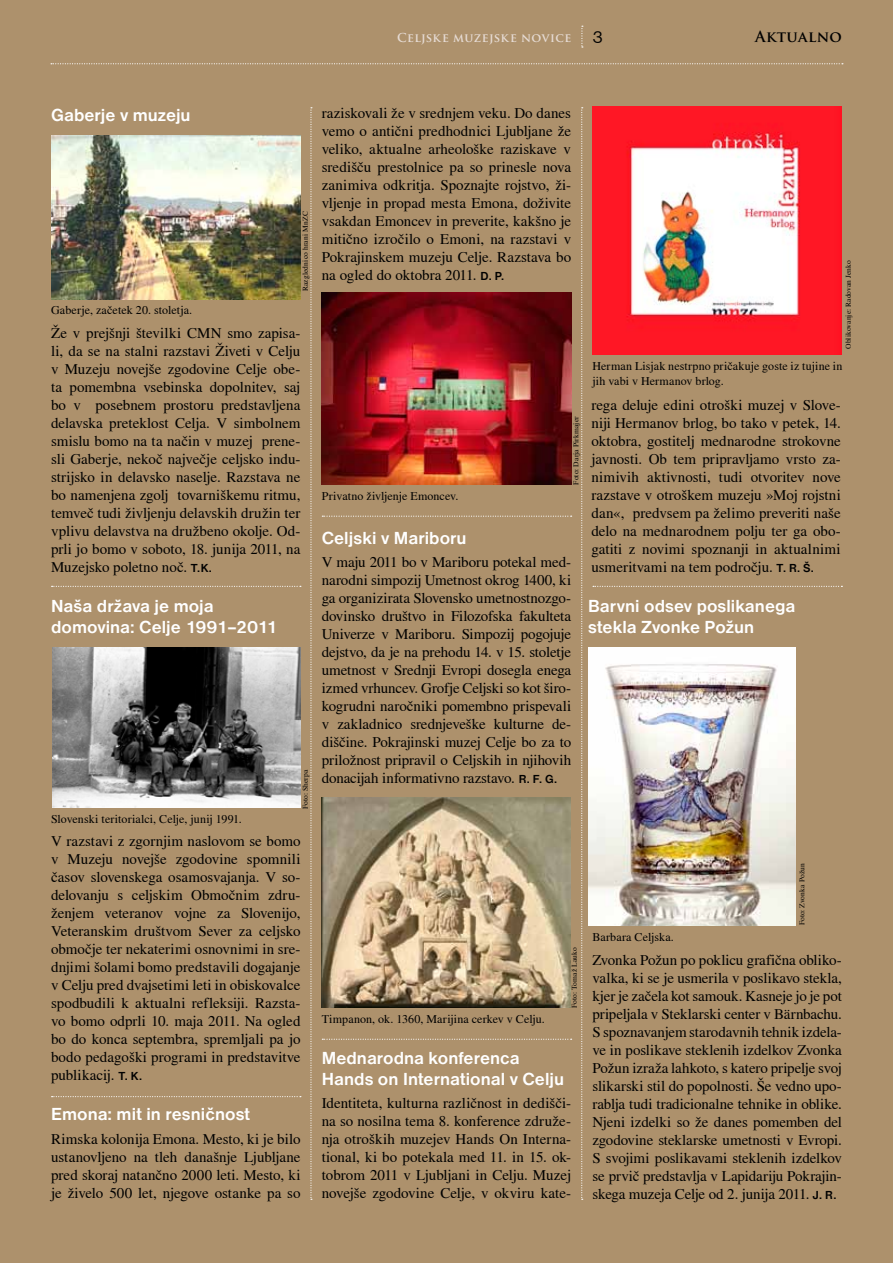
<style>
.page{position:relative;width:893px;height:1263px;background:#ad916c}
.page>*{position:absolute;margin:0;border:0;box-sizing:border-box;transform-origin:0 0}
.t1{font:700 18px/21px "Nimbus San D";color:#fff}
.t2{font:15px/18px "Nimbus Rom No 9 L";letter-spacing:-.005em;color:#000;text-align:justify}
.t3{font:700 15px "Trajan Pro";letter-spacing:.025em;color:#000}
.t4{font:12px/15px "Nimbus Rom No 9 L";letter-spacing:.005em;color:#000}
.t5{font:700 12px "Trajan Pro";letter-spacing:.025em;color:#e6dbd4}
.t6{font:7.5px "Nimbus Rom No 9 L";letter-spacing:.015em;color:#000}
.s1{font-family:"Nimbus San D";font-weight:400;font-size:18px;color:#000}
.s2{font-family:"Nimbus San D";font-weight:700;font-size:12px}
</style>
<div class="page">
<img style="left:588px;top:647px;width:208px;height:278px">
<img style="left:592px;top:106px;width:250px;height:249px">
<img style="left:51px;top:135px;width:250px;height:165px">
<img style="left:322px;top:293px;width:249px;height:191px">
<img style="left:52px;top:647px;width:248px;height:161px">
<img style="left:322px;top:797px;width:248px;height:210px">
<svg style="left:581px;top:26px;width:2px;height:22px"></svg>
<svg style="left:51px;top:63px;width:792px;height:1px"></svg>
<svg style="left:310px;top:107px;width:2px;height:1093px"></svg>
<svg style="left:581px;top:107px;width:2px;height:1093px"></svg>
<svg style="left:52px;top:586px;width:249px;height:1px"></svg>
<svg style="left:322px;top:516px;width:250px;height:1px"></svg>
<svg style="left:322px;top:1039px;width:250px;height:1px"></svg>
<svg style="left:593px;top:586px;width:249px;height:1px"></svg>
<svg style="left:52px;top:1096px;width:249px;height:1px"></svg>
<p class="t5" style="left:397px;top:31px;width:207px">Celjske muzejske novice <span class="s1">3</span></p>
<p class="t3" style="left:755px;top:28px;width:88px">Aktualno</p>
<p class="t1" style="left:51px;top:105px;width:141px">Gaberje v muzeju</p>
<p class="t4" style="left:51px;top:302px;width:143px">Gaberje, začetek 20. stoletja.</p>
<p class="t6" style="left:301px;top:291px;width:82px;rotate:-90deg">Razglednico hrani MnZC</p>
<p class="t2" style="left:51px;top:324px;width:251px">Že v prejšnji številki CMN smo zapisa&shy;li, da se na stalni razstavi Živeti v Celju v Muzeju novejše zgodovine Celje obe&shy;ta pomembna vsebinska dopolnitev, saj bo v posebnem prostoru predstavljena delavska preteklost Celja. V simbolnem smislu bomo na ta način v muzej prene&shy;sli Gaberje, nekoč največje celjsko indu&shy;strijsko in delavsko naselje. Razstava ne bo namenjena zgolj tovarniškemu ritmu, temveč tudi življenju delavskih družin ter vplivu delavstva na družbeno okolje. Od&shy;prli jo bomo v soboto, 18. junija 2011, na Muzejsko poletno noč. <span class="s2">T.K.</span></p>
<p class="t1" style="left:51px;top:595px;width:228px">Naša država je moja domovina: Celje 1991–2011</p>
<p class="t4" style="left:51px;top:812px;width:192px">Slovenski teritorialci, Celje, junij 1991.</p>
<p class="t6" style="left:301px;top:809px;width:41px;rotate:-90deg">Foto: Sherpa</p>
<p class="t2" style="left:51px;top:832px;width:251px">V razstavi z zgornjim naslovom se bomo v Muzeju novejše zgodovine spomnili časov slovenskega osamosvajanja. V so&shy;delovanju s celjskim Območnim zdru&shy;ženjem veteranov vojne za Slovenijo, Veteranskim društvom Sever za celjsko območje ter nekaterimi osnovnimi in sre&shy;dnjimi šolami bomo predstavili dogajanje v Celju pred dvajsetimi leti in obiskovalce spodbudili k aktualni refleksiji. Razsta&shy;vo bomo odprli 10. maja 2011. Na ogled bo do konca septembra, spremljali pa jo bodo pedagoški programi in predstavitve publikacij. <span class="s2">T. K.</span></p>
<p class="t1" style="left:51px;top:1104px;width:201px">Emona: mit in resničnost</p>
<p class="t2" style="left:51px;top:1130px;width:251px">Rimska kolonija Emona. Mesto, ki je bilo ustanovljeno na tleh današnje Ljubljane pred skoraj natančno 2000 leti. Mesto, ki je živelo 500 let, njegove ostanke pa so</p>
<p class="t2" style="left:322px;top:104px;width:251px">raziskovali že v srednjem veku. Do danes vemo o antični predhodnici Ljubljane že veliko, aktualne arheološke raziskave v središču prestolnice pa so prinesle nova zanimiva odkritja. Spoznajte rojstvo, ži&shy;vljenje in propad mesta Emona, doživite vsakdan Emoncev in preverite, kakšno je mitično izročilo o Emoni, na razstavi v Pokrajinskem muzeju Celje. Razstava bo na ogled do oktobra 2011. <span class="s2">D. P.</span></p>
<p class="t4" style="left:322px;top:488px;width:138px">Privatno življenje Emoncev.</p>
<p class="t1" style="left:322px;top:527px;width:146px">Celjski v Mariboru</p>
<p class="t6" style="left:572px;top:485px;width:70px;rotate:-90deg">Foto: Darja Pirkmajer</p>
<p class="t2" style="left:322px;top:552px;width:251px">V maju 2011 bo v Mariboru potekal med&shy;narodni simpozij Umetnost okrog 1400, ki ga organizirata Slovensko umetnostnozgo&shy;dovinsko društvo in Filozofska fakulteta Univerze v Mariboru. Simpozij pogojuje dejstvo, da je na prehodu 14. v 15. stoletje umetnost v Srednji Evropi dosegla enega izmed vrhuncev. Grofje Celjski so kot širo&shy;kogrudni naročniki pomembno prispevali v zakladnico srednjeveške kulturne de&shy;diščine. Pokrajinski muzej Celje bo za to priložnost pripravil o Celjskih in njihovih donacijah informativno razstavo. <span class="s2">R. F. G.</span></p>
<p class="t6" style="left:844px;top:349px;width:90px;rotate:-90deg">Oblikovanje: Radovan Jenko</p>
<p class="t4" style="left:592px;top:358px;width:252px">Herman Lisjak nestrpno pričakuje goste iz tujine in jih vabi v Hermanov brlog.</p>
<p class="t2" style="left:591px;top:395px;width:251px">rega deluje edini otroški muzej v Slove&shy;niji Hermanov brlog, bo tako v petek, 14. oktobra, gostitelj mednarodne strokovne javnosti. Ob tem pripravljamo vrsto za&shy;nimivih aktivnosti, tudi otvoritev nove razstave v otroškem muzeju »Moj rojstni dan«, predvsem pa želimo preveriti naše delo na mednarodnem polju ter ga obo&shy;gatiti z novimi spoznanji in aktualnimi usmeritvami na tem področju. <span class="s2">T. R. Š.</span></p>
<p class="t1" style="left:588px;top:595px;width:209px">Barvni odsev poslikanega stekla Zvonke Požun</p>
<p class="t4" style="left:322px;top:1011px;width:225px">Timpanon, ok. 1360, Marijina cerkev v Celju.</p>
<p class="t6" style="left:570px;top:1008px;width:62px;rotate:-90deg">Foto: Tomaž Lauko</p>
<p class="t1" style="left:322px;top:1048px;width:244px">Mednarodna konferenca<br>Hands on International v Celju</p>
<p class="t2" style="left:322px;top:1094px;width:251px">Identiteta, kulturna različnost in dedišči&shy;na so nosilna tema 8. konference združe&shy;nja otroških muzejev Hands On Interna&shy;tional, ki bo potekala med 11. in 15. ok&shy;tobrom 2011 v Ljubljani in Celju. Muzej novejše zgodovine Celje, v okviru kate-</p>
<p class="t6" style="left:797px;top:925px;width:64px;rotate:-90deg">Foto: Zvonka Požun</p>
<p class="t2" style="left:592px;top:950px;width:251px">Zvonka Požun po poklicu grafična obliko&shy;valka, ki se je usmerila v poslikavo stekla, kjer je začela kot samouk. Kasneje jo je pot pripeljala v Steklarski center v Bärnbachu.<br>S spoznavanjem starodavnih tehnik izdela&shy;ve in poslikave steklenih izdelkov Zvonka Požun izraža lahkoto, s katero pripelje svoj slikarski stil do popolnosti. Še vedno upo&shy;rablja tudi tradicionalne tehnike in oblike.<br>Njeni izdelki so že danes pomemben del zgodovine steklarske umetnosti v Evropi.<br>S svojimi poslikavami steklenih izdelkov se prvič predstavlja v Lapidariju Pokrajin&shy;skega muzeja Celje od 2. junija 2011. <span class="s2">J. R.</span></p>
<p class="t4" style="left:592px;top:929px;width:83px">Barbara Celjska.</p>
</div>
